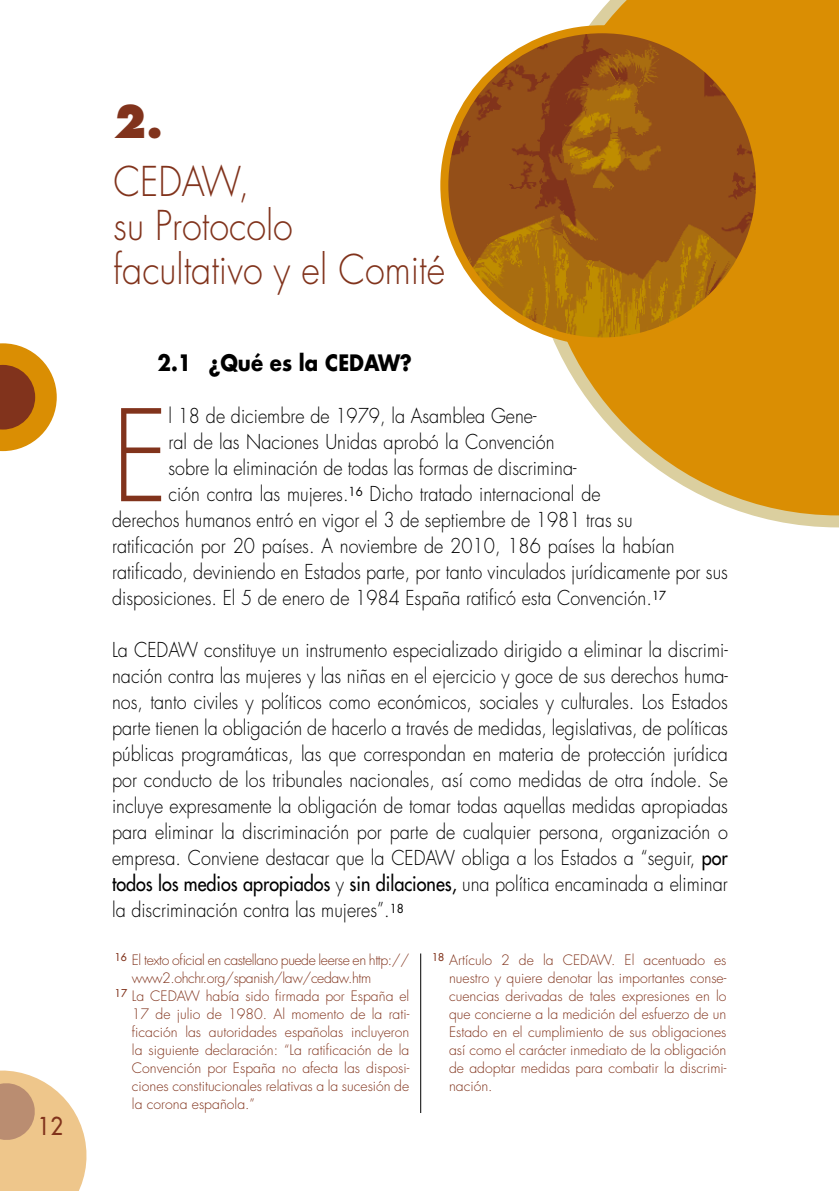
<style>
.page{position:relative;width:840px;height:1191px;background:#fff}
.page>*{position:absolute;margin:0;border:0;box-sizing:border-box;transform-origin:0 0}
.t1{font:300 123.4px "Futura Std";color:#81331c;scale:.9 1}
.t2{font:800 44px "Futura Std";color:#81331c;scale:.9 1}
.t3{font:300 40px/44px "Futura Std";color:#81331c;scale:.9 1}
.t4{font:500 24px "Futura Std";color:#81331c;scale:.9 1}
.t5{font:700 22px "Futura Std";color:#000;scale:.9 1}
.t6{font:300 20px/26px "Futura Std";color:#000;text-align:justify;scale:.9 1}
.t7{font:300 14px/18px "Futura Std";color:#81331c;text-align:justify}
.t8{font:300 14px "Futura Std";letter-spacing:-.03em;color:#81331c}
.s1{font-weight:500}
</style>
<div class="page">
<svg style="left:554px;top:1px;width:284px;height:526px"></svg>
<img style="left:444px;top:29px;width:315px;height:312px">
<div style="left:440px;top:25px;width:323px;height:320px;border:8px solid #da8e03;border-radius:50%"></div>
<svg style="left:0;top:1070px;width:87px;height:121px"></svg>
<svg style="left:0;top:343px;width:57px;height:108px"></svg>
<hr style="left:420px;top:953px;width:1px;height:160px;background:#000">
<p class="t4" style="left:38px;top:1111px;width:29px">12</p>
<h2 class="t2" style="left:113px;top:94px;width:56px">2.</h2>
<h3 class="t3" style="left:113px;top:160px;width:370px">CEDAW,<br>su Protocolo facultativo y el Comité</h3>
<p class="t5" style="left:157px;top:348px;width:284px">2.1 ¿Qué es la CEDAW?</p>
<h1 class="t1" style="left:112px;top:381px;width:64px">E</h1>
<p class="t6" style="left:168px;top:403px;width:410px">l 18 de diciembre de 1979, la Asamblea Gene-</p>
<p class="t6" style="left:168px;top:429px;width:430px">ral de las Naciones Unidas aprobó la Convención</p>
<p class="t6" style="left:168px;top:455px;width:454px">sobre la eliminación de todas las formas de discrimina-</p>
<p class="t6" style="left:168px;top:481px;width:481px">ción contra las mujeres.<sup>16</sup> Dicho tratado internacional de</p>
<p class="t6" style="left:112px;top:507px;width:579px">derechos humanos entró en vigor el 3 de septiembre de 1981 tras su</p>
<p class="t6" style="left:112px;top:533px;width:626px">ratificación por 20 países. A noviembre de 2010, 186 países la habían</p>
<p class="t6" style="left:112px;top:559px;width:685px">ratificado, deviniendo en Estados parte, por tanto vinculados jurídicamente por sus</p>
<p class="t6" style="left:112px;top:585px;width:616px">disposiciones. El 5 de enero de 1984 España ratificó esta Convención.<sup>17</sup></p>
<p class="t6" style="left:112px;top:637px;width:685px">La CEDAW constituye un instrumento especializado dirigido a eliminar la discrimi&shy;nación contra las mujeres y las niñas en el ejercicio y goce de sus derechos huma&shy;nos, tanto civiles y políticos como económicos, sociales y culturales. Los Estados parte tienen la obligación de hacerlo a través de medidas, legislativas, de políticas públicas programáticas, las que correspondan en materia de protección jurídica por conducto de los tribunales nacionales, así como medidas de otra índole. Se incluye expresamente la obligación de tomar todas aquellas medidas apropiadas para eliminar la discriminación por parte de cualquier persona, organización o empresa. Conviene destacar que la CEDAW obliga a los Estados a “seguir, <span class="s1">por todos los medios apropiados</span> y <span class="s1">sin dilaciones,</span> una política encaminada a eliminar la discriminación contra las mujeres”.<sup>18</sup></p>
<p class="t8" style="left:115px;top:951px;width:296px"><sup>16</sup> El texto oficial en castellano puede leerse en http://</p>
<p class="t8" style="left:132px;top:969px;width:240px">www2.ohchr.org/spanish/law/cedaw.htm</p>
<p class="t7" style="left:115px;top:987px;width:296px"><sup>17</sup> La CEDAW había sido firmada por España el</p>
<p class="t7" style="left:132px;top:1005px;width:279px">17 de julio de 1980. Al momento de la rati-</p>
<p class="t7" style="left:132px;top:1023px;width:279px">ficación las autoridades españolas incluyeron</p>
<p class="t7" style="left:132px;top:1041px;width:279px">la siguiente declaración: “La ratificación de la</p>
<p class="t7" style="left:132px;top:1059px;width:279px">Convención por España no afecta las disposi-</p>
<p class="t7" style="left:132px;top:1077px;width:279px">ciones constitucionales relativas a la sucesión de</p>
<p class="t7" style="left:132px;top:1095px;width:124px">la corona española.”</p>
<p class="t7" style="left:449px;top:951px;width:279px;text-indent:-17px"><sup>18</sup> Artículo 2 de la CEDAW. El acentuado es nuestro y quiere denotar las importantes conse&shy;cuencias derivadas de tales expresiones en lo que concierne a la medición del esfuerzo de un Estado en el cumplimiento de sus obligaciones así como el carácter inmediato de la obligación de adoptar medidas para combatir la discrimi&shy;nación.</p>
</div>
